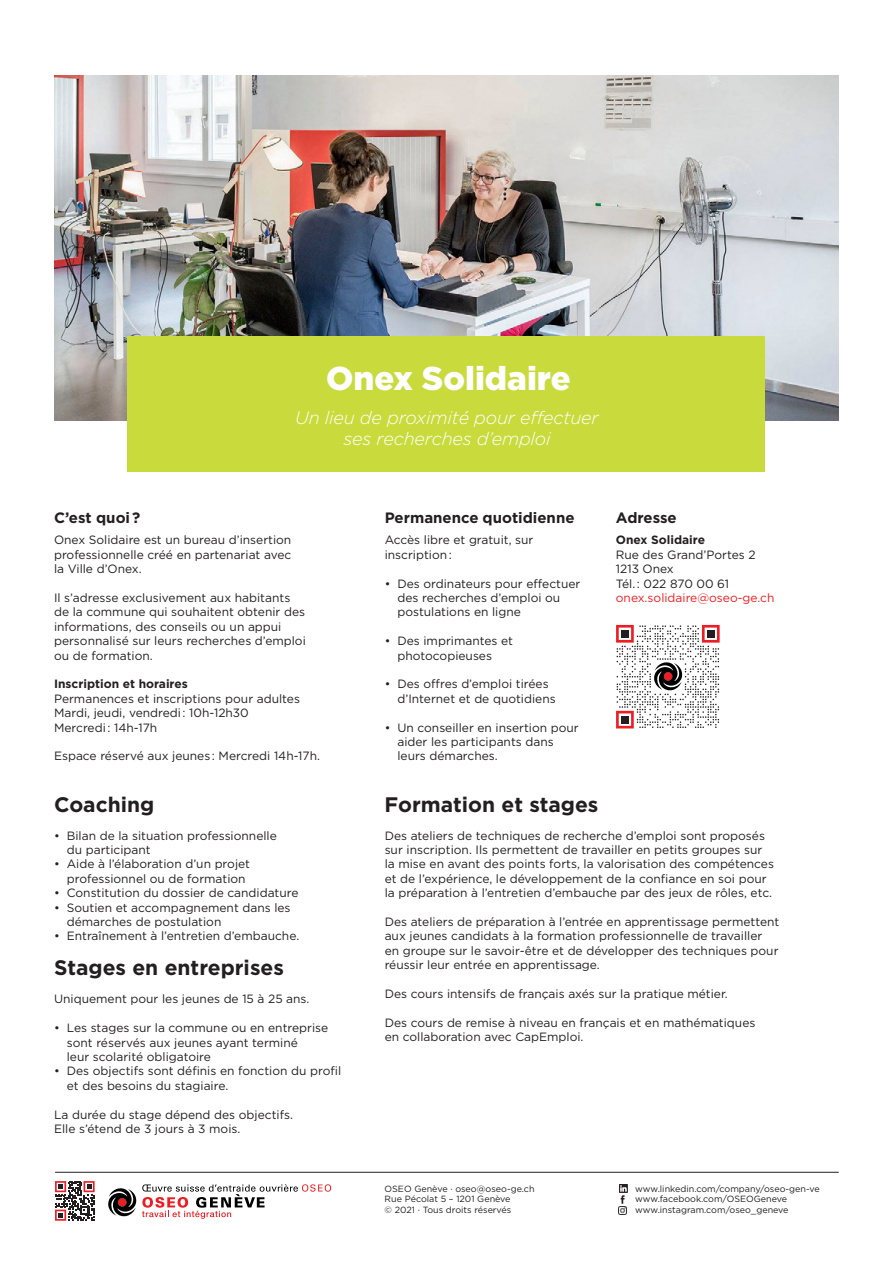
<style>
.page{position:relative;width:893px;height:1263px;background:#fff}
.page>*{position:absolute;margin:0;border:0;box-sizing:border-box;transform-origin:0 0}
.t1{font:900 33px "Gotham";color:#fff}
.t2{font:700 21px "Gotham";color:#231f20}
.t3{font:italic 300 18px/21.6px "Gotham";letter-spacing:-.01em;color:#fff;text-align:center}
.t4{font:700 15px "Gotham";color:#231f20}
.t5{font:12px/14.4px "Gotham";color:#231f20}
.t6{font:700 12px "Gotham";color:#231f20}
.t7{font:12px "Gotham";color:#ee1d23}
.t8{font:9px/10.8px "Gotham";color:#231f20}
</style>
<div class="page">
<svg style="left:108px;top:1184px;width:223px;height:35px"></svg>
<hr style="left:55px;top:1172px;width:784px;height:1px;background:#231f20">
<svg style="left:55px;top:1181px;width:40px;height:40px"></svg>
<svg style="left:619px;top:1185px;width:8px;height:29px"></svg>
<img style="left:54px;top:75px;width:785px;height:346px">
<div style="left:128px;top:337px;width:637px;height:135px;background:#c9db3c"></div>
<svg style="left:616px;top:625px;width:104px;height:103px"></svg>
<h1 class="t1" style="left:326px;top:355px;width:246px">Onex Solidaire</h1>
<h3 class="t3" style="left:295px;top:406px;width:305px">Un lieu de proximité pour effectuer ses recherches d’emploi</h3>
<p class="t4" style="left:54px;top:508px;width:88px">C’est quoi ?</p>
<p class="t4" style="left:385px;top:508px;width:191px">Permanence quotidienne</p>
<p class="t4" style="left:616px;top:508px;width:62px">Adresse</p>
<p class="t5" style="left:54px;top:533px;width:239px;text-align:justify">Onex Solidaire est un bureau d’insertion professionnelle créé en partenariat avec la Ville d’Onex.</p>
<p class="t5" style="left:54px;top:590px;width:253px">Il s’adresse exclusivement aux habitants de la commune qui souhaitent obtenir des informations, des conseils ou un appui personnalisé sur leurs recherches d’emploi ou de formation.</p>
<p class="t6" style="left:54px;top:676px;width:135px">Inscription et horaires</p>
<p class="t5" style="left:54px;top:691px;width:247px">Permanences et inscriptions pour adultes<br>Mardi, jeudi, vendredi : 10h-12h30<br>Mercredi : 14h-17h</p>
<p class="t5" style="left:54px;top:749px;width:267px">Espace réservé aux jeunes : Mercredi 14h-17h.</p>
<p class="t5" style="left:385px;top:533px;width:150px">Accès libre et gratuit, sur inscription :</p>
<p class="t5" style="left:397px;top:576px;width:184px;text-indent:-13px">• Des ordinateurs pour effectuer des recherches d’emploi ou postulations en ligne</p>
<p class="t5" style="left:397px;top:633px;width:117px;text-indent:-13px">• Des imprimantes et photocopieuses</p>
<p class="t5" style="left:397px;top:677px;width:160px;text-indent:-13px">• Des offres d’emploi tirées d’Internet et de quotidiens</p>
<p class="t5" style="left:397px;top:720px;width:183px;text-indent:-13px">• Un conseiller en insertion pour aider les participants dans leurs démarches.</p>
<p class="t6" style="left:616px;top:532px;width:91px">Onex Solidaire</p>
<p class="t5" style="left:616px;top:547px;width:141px">Rue des Grand’Portes 2<br>1213 Onex<br>Tél. : 022 870 00 61</p>
<p class="t7" style="left:616px;top:590px;width:160px">onex.solidaire@oseo-ge.ch</p>
<h2 class="t2" style="left:54px;top:790px;width:102px">Coaching</h2>
<h2 class="t2" style="left:385px;top:790px;width:215px">Formation et stages</h2>
<p class="t5" style="left:67px;top:828px;width:212px;text-indent:-13px">• Bilan de la situation professionnelle du participant</p>
<p class="t5" style="left:67px;top:857px;width:185px;text-indent:-13px">• Aide à l’élaboration d’un projet professionnel ou de formation</p>
<p class="t5" style="left:54px;top:885px;width:246px">• Constitution du dossier de candidature</p>
<p class="t5" style="left:67px;top:900px;width:225px;text-indent:-13px">• Soutien et accompagnement dans les démarches de postulation</p>
<p class="t5" style="left:54px;top:929px;width:247px">• Entraînement à l’entretien d’embauche.</p>
<h2 class="t2" style="left:54px;top:954px;width:231px">Stages en entreprises</h2>
<p class="t5" style="left:54px;top:992px;width:257px">Uniquement pour les jeunes de 15 à 25 ans.</p>
<p class="t5" style="left:67px;top:1020px;width:263px;text-indent:-13px">• Les stages sur la commune ou en entreprise sont réservés aux jeunes ayant terminé<br>leur scolarité obligatoire</p>
<p class="t5" style="left:67px;top:1064px;width:276px;text-indent:-13px">• Des objectifs sont définis en fonction du profil et des besoins du stagiaire.</p>
<p class="t5" style="left:54px;top:1107px;width:240px">La durée du stage dépend des objectifs.<br>Elle s’étend de 3 jours à 3 mois.</p>
<p class="t5" style="left:385px;top:828px;width:391px">Des ateliers de techniques de recherche d’emploi sont proposés sur inscription. Ils permettent de travailler en petits groupes sur la mise en avant des points forts, la valorisation des compétences et de l’expérience, le développement de la confiance en soi pour la préparation à l’entretien d’embauche par des jeux de rôles, etc.</p>
<p class="t5" style="left:385px;top:914px;width:396px">Des ateliers de préparation à l’entrée en apprentissage permettent aux jeunes candidats à la formation professionnelle de travailler en groupe sur le savoir-être et de développer des techniques pour réussir leur entrée en apprentissage.</p>
<p class="t5" style="left:385px;top:986px;width:345px">Des cours intensifs de français axés sur la pratique métier.</p>
<p class="t5" style="left:385px;top:1015px;width:372px">Des cours de remise à niveau en français et en mathématiques en collaboration avec CapEmploi.</p>
<p class="t8" style="left:385px;top:1183px;width:152px">OSEO Genève · oseo@oseo-ge.ch<br>Rue Pécolat 5 – 1201 Genève<br>© 2021 · Tous droits réservés</p>
<p class="t8" style="left:635px;top:1183px;width:186px">www.linkedin.com/company/oseo-gen-ve www.facebook.com/OSEOGeneve www.instagram.com/oseo_geneve</p>
</div>
